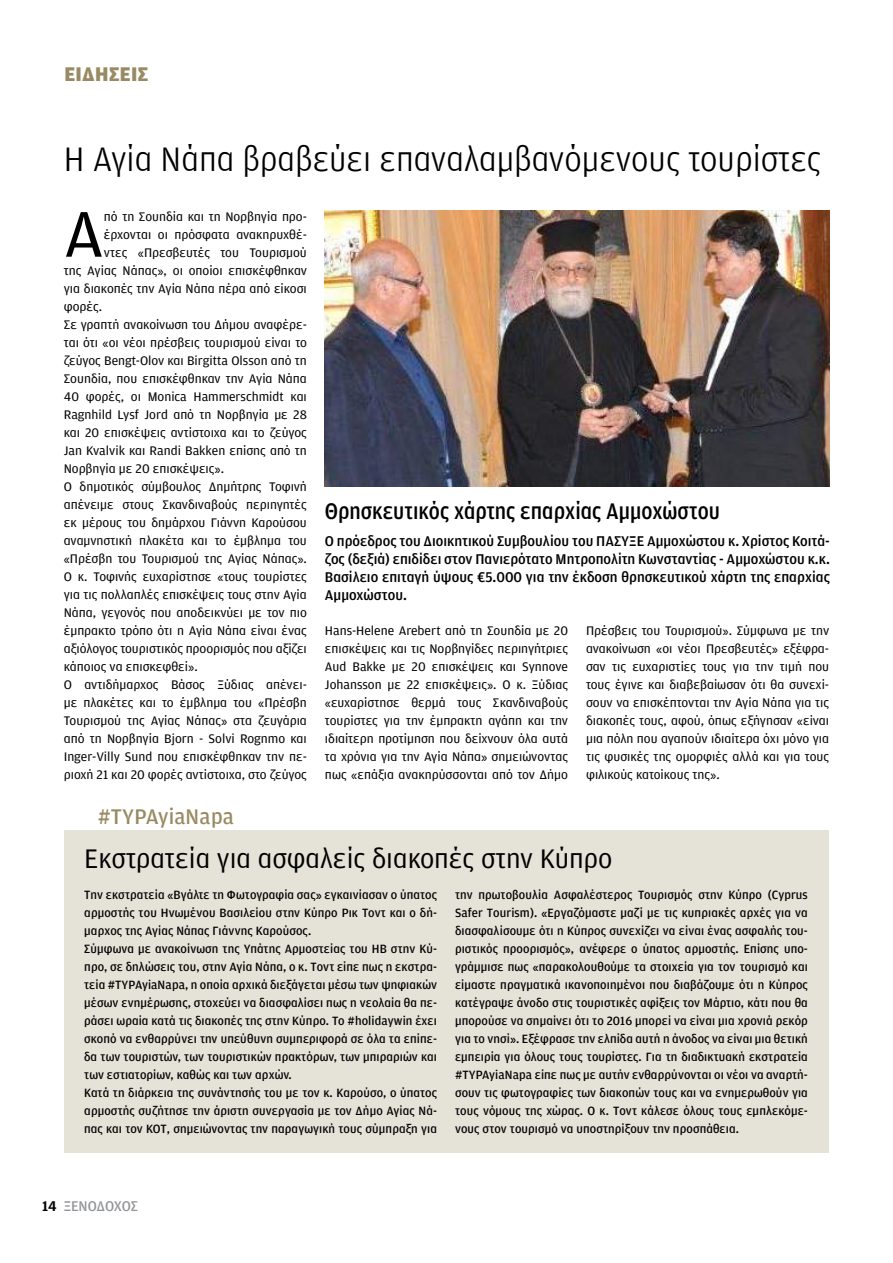
<style>
.page{position:relative;width:893px;height:1263px;background:#fff}
.page>*{position:absolute;margin:0;border:0;box-sizing:border-box;transform-origin:0 0}
.t1{font:68.55px "KAS Amplitude 040 Beta";color:#000}
.t2{font:36px "KAS Amplitude 03 Roman";color:#000}
.t3{font:28.5px "KAS Amplitude 035 Alpha";color:#000}
.t4{font:700 24px "KAS Amplitude 06 NW Semi";color:#000;scale:.9 1}
.t5{font:22.5px "KAS Amplitude 05";color:#988a62}
.t6{font:21px "KAS Amplitude 08 NW Heavy";letter-spacing:.015em;color:#988a62}
.t7{font:700 15px/18px "KAS Amplitude 06 NW Semi";color:#000;text-align:justify}
.t8{font:15px "KAS Amplitude 05 Fixed Two";letter-spacing:-.015em;color:#939598}
.t9{font:13.2px/18px "KAS Amplitude 040 Beta";color:#000;text-align:justify}
.t10{font:12.75px/18px "KAS Amplitude 05";color:#000}
.s1{font-family:"KAS Amplitude 07 NW Bold";color:#000}
</style>
<div class="page">
<div style="left:65px;top:831px;width:764px;height:322px;background:#e5e2d8"></div>
<img style="left:325px;top:210px;width:504px;height:277px">
<h3 class="t6" style="left:64px;top:62px;width:86px">ΕΙΔΗΣΕΙΣ</h3>
<h2 class="t2" style="left:64px;top:140px;width:759px">Η Αγία Νάπα βραβεύει επαναλαμβανόμενους τουρίστες</h2>
<h1 class="t1" style="left:64px;top:197px;width:42px">Α</h1>
<p class="t9" style="left:104px;top:207px;width:204px">πό τη Σουηδία και τη Νορβηγία προ-</p>
<p class="t9" style="left:104px;top:225px;width:204px">έρχονται οι πρόσφατα ανακηρυχθέ-</p>
<p class="t9" style="left:104px;top:243px;width:204px">ντες «Πρεσβευτές του Τουρισμού</p>
<p class="t9" style="left:64px;top:261px;width:245px">της Αγίας Νάπας», οι οποίοι επισκέφθηκαν</p>
<p class="t9" style="left:64px;top:279px;width:245px">για διακοπές την Αγία Νάπα πέρα από είκοσι</p>
<p class="t9" style="left:64px;top:297px;width:40px">φορές.</p>
<p class="t9" style="left:64px;top:316px;width:245px">Σε γραπτή ανακοίνωση του Δήμου αναφέρε-</p>
<p class="t9" style="left:64px;top:333px;width:245px">ται ότι «οι νέοι πρέσβεις τουρισμού είναι το</p>
<p class="t9" style="left:64px;top:351px;width:245px">ζεύγος Βengt-Olov και Birgitta Olsson από τη</p>
<p class="t9" style="left:64px;top:369px;width:245px">Σουηδία, που επισκέφθηκαν την Αγία Νάπα</p>
<p class="t9" style="left:64px;top:387px;width:245px">40 φορές, οι Monica Hammerschmidt και</p>
<p class="t9" style="left:64px;top:406px;width:245px">Ragnhild Lysf Jord από τη Νορβηγία με 28</p>
<p class="t9" style="left:64px;top:424px;width:245px">και 20 επισκέψεις αντίστοιχα και το ζεύγος</p>
<p class="t9" style="left:64px;top:442px;width:245px">Jan Kvalvik και Randi Bakken επίσης από τη</p>
<p class="t9" style="left:64px;top:460px;width:162px">Νορβηγία με 20 επισκέψεις».</p>
<p class="t9" style="left:64px;top:478px;width:245px">Ο δημοτικός σύμβουλος Δημήτρης Τοφινή</p>
<p class="t9" style="left:64px;top:496px;width:245px">απένειμε στους Σκανδιναβούς περιηγητές</p>
<p class="t9" style="left:64px;top:514px;width:245px">εκ μέρους του δημάρχου Γιάννη Καρούσου</p>
<p class="t9" style="left:64px;top:532px;width:245px">αναμνηστική πλακέτα και το έμβλημα του</p>
<p class="t9" style="left:64px;top:550px;width:245px">«Πρέσβη του Τουρισμού της Αγίας Νάπας».</p>
<p class="t9" style="left:64px;top:568px;width:245px">Ο κ. Τοφινής ευχαρίστησε «τους τουρίστες</p>
<p class="t9" style="left:64px;top:586px;width:245px">για τις πολλαπλές επισκέψεις τους στην Αγία</p>
<p class="t9" style="left:64px;top:604px;width:245px">Νάπα, γεγονός που αποδεικνύει με τον πιο</p>
<p class="t9" style="left:64px;top:622px;width:245px">έμπρακτο τρόπο ότι η Αγία Νάπα είναι ένας</p>
<p class="t9" style="left:64px;top:640px;width:245px">αξιόλογος τουριστικός προορισμός που αξίζει</p>
<p class="t9" style="left:64px;top:658px;width:135px">κάποιος να επισκεφθεί».</p>
<p class="t9" style="left:64px;top:676px;width:245px">O αντιδήμαρχος Βάσος Ξύδιας απένει-</p>
<p class="t9" style="left:64px;top:693px;width:245px">με πλακέτες και το έμβλημα του «Πρέσβη</p>
<p class="t9" style="left:64px;top:711px;width:245px">Τουρισμού της Αγίας Νάπας» στα ζευγάρια</p>
<p class="t9" style="left:64px;top:729px;width:245px">από τη Νορβηγία Bjorn - Solvi Rognmo και</p>
<p class="t9" style="left:64px;top:747px;width:245px">Inger-Villy Sund που επισκέφθηκαν την πε-</p>
<p class="t9" style="left:64px;top:765px;width:245px">ριοχή 21 και 20 φορές αντίστοιχα, στο ζεύγος</p>
<h3 class="t5" style="left:98px;top:804px;width:138px">#TYPAyiaNapa</h3>
<h3 class="t4" style="left:325px;top:498px;width:441px">Θρησκευτικός χάρτης επαρχίας Αμμοχώστου</h3>
<p class="t7" style="left:325px;top:532px;width:507px">Ο πρόεδρος του Διοικητικού Συμβουλίου του ΠΑΣΥΞΕ Αμμοχώστου κ. Χρίστος Κοιτά&shy;ζος (δεξιά) επιδίδει στον Πανιερότατο Μητροπολίτη Κωνσταντίας - Αμμοχώστου κ.κ.<br>Βασίλειο επιταγή ύψους €5.000 για την έκδοση θρησκευτικού χάρτη της επαρχίας Αμμοχώστου.</p>
<p class="t9" style="left:325px;top:622px;width:245px">Hans-Helene Arebert από τη Σουηδία με 20 επισκέψεις και τις Νορβηγίδες περιηγήτριες Aud Bakke με 20 επισκέψεις και Synnove Johansson με 22 επισκέψεις». Ο κ. Ξύδιας «ευχαρίστησε θερμά τους Σκανδιναβούς τουρίστες για την έμπρακτη αγάπη και την ιδιαίτερη προτίμηση που δείχνουν όλα αυτά τα χρόνια για την Αγία Νάπα» σημειώνοντας πως «επάξια ανακηρύσσονται από τον Δήμο</p>
<p class="t9" style="left:586px;top:622px;width:245px">Πρέσβεις του Τουρισμού». Σύμφωνα με την ανακοίνωση «οι νέοι Πρεσβευτές» εξέφρα&shy;σαν τις ευχαριστίες τους για την τιμή που τους έγινε και διαβεβαίωσαν ότι θα συνεχί&shy;σουν να επισκέπτονται την Αγία Νάπα για τις διακοπές τους, αφού, όπως εξήγησαν «είναι μια πόλη που αγαπούν ιδιαίτερα όχι μόνο για τις φυσικές της ομορφιές αλλά και για τους φιλικούς κατοίκους της».</p>
<h3 class="t3" style="left:84px;top:843px;width:530px">Εκστρατεία για ασφαλείς διακοπές στην Κύπρο</h3>
<p class="t10" style="left:84px;top:886px;width:354px">Την εκστρατεία «Βγάλτε τη Φωτογραφία σας» εγκαινίασαν ο ύπατος αρμοστής του Ηνωμένου Βασιλείου στην Κύπρο Ρικ Τοντ και ο δή&shy;μαρχος της Αγίας Νάπας Γιάννης Καρούσος.<br>Σύμφωνα με ανακοίνωση της Υπάτης Αρμοστείας του ΗΒ στην Κύ&shy;προ, σε δηλώσεις του, στην Αγία Νάπα, ο κ. Τοντ είπε πως η εκστρα&shy;τεία #TYPAyiaNapa, η οποία αρχικά διεξάγεται μέσω των ψηφιακών μέσων ενημέρωσης, στοχεύει να διασφαλίσει πως η νεολαία θα πε&shy;ράσει ωραία κατά τις διακοπές της στην Κύπρο. Το #holidaywin έχει σκοπό να ενθαρρύνει την υπεύθυνη συμπεριφορά σε όλα τα επίπε&shy;δα των τουριστών, των τουριστικών πρακτόρων, των μπιραριών και των εστιατορίων, καθώς και των αρχών.<br>Κατά τη διάρκεια της συνάντησής του με τον κ. Καρούσο, ο ύπατος αρμοστής συζήτησε την άριστη συνεργασία με τον Δήμο Αγίας Νά&shy;πας και τον ΚΟΤ, σημειώνοντας την παραγωγική τους σύμπραξη για</p>
<p class="t10" style="left:455px;top:886px;width:354px;text-align:justify">την πρωτοβουλία Ασφαλέστερος Τουρισμός στην Κύπρο (Cyprus Safer Tourism). «Εργαζόμαστε μαζί με τις κυπριακές αρχές για να διασφαλίσουμε ότι η Κύπρος συνεχίζει να είναι ένας ασφαλής του&shy;ριστικός προορισμός», ανέφερε ο ύπατος αρμοστής. Επίσης υπο&shy;γράμμισε πως «παρακολουθούμε τα στοιχεία για τον τουρισμό και είμαστε πραγματικά ικανοποιημένοι που διαβάζουμε ότι η Κύπρος κατέγραψε άνοδο στις τουριστικές αφίξεις τον Μάρτιο, κάτι που θα μπορούσε να σημαίνει ότι το 2016 μπορεί να είναι μια χρονιά ρεκόρ για το νησί». Εξέφρασε την ελπίδα αυτή η άνοδος να είναι μια θετική εμπειρία για όλους τους τουρίστες. Για τη διαδικτυακή εκστρατεία #TYPAyiaNapa είπε πως με αυτήν ενθαρρύνονται οι νέοι να αναρτή&shy;σουν τις φωτογραφίες των διακοπών τους και να ενημερωθούν για τους νόμους της χώρας. Ο κ. Τοντ κάλεσε όλους τους εμπλεκόμε&shy;νους στον τουρισμό να υποστηρίξουν την προσπάθεια.</p>
<p class="t8" style="left:42px;top:1198px;width:98px"><span class="s1">14</span> ΞΕΝΟΔΟΧΟΣ</p>
</div>
